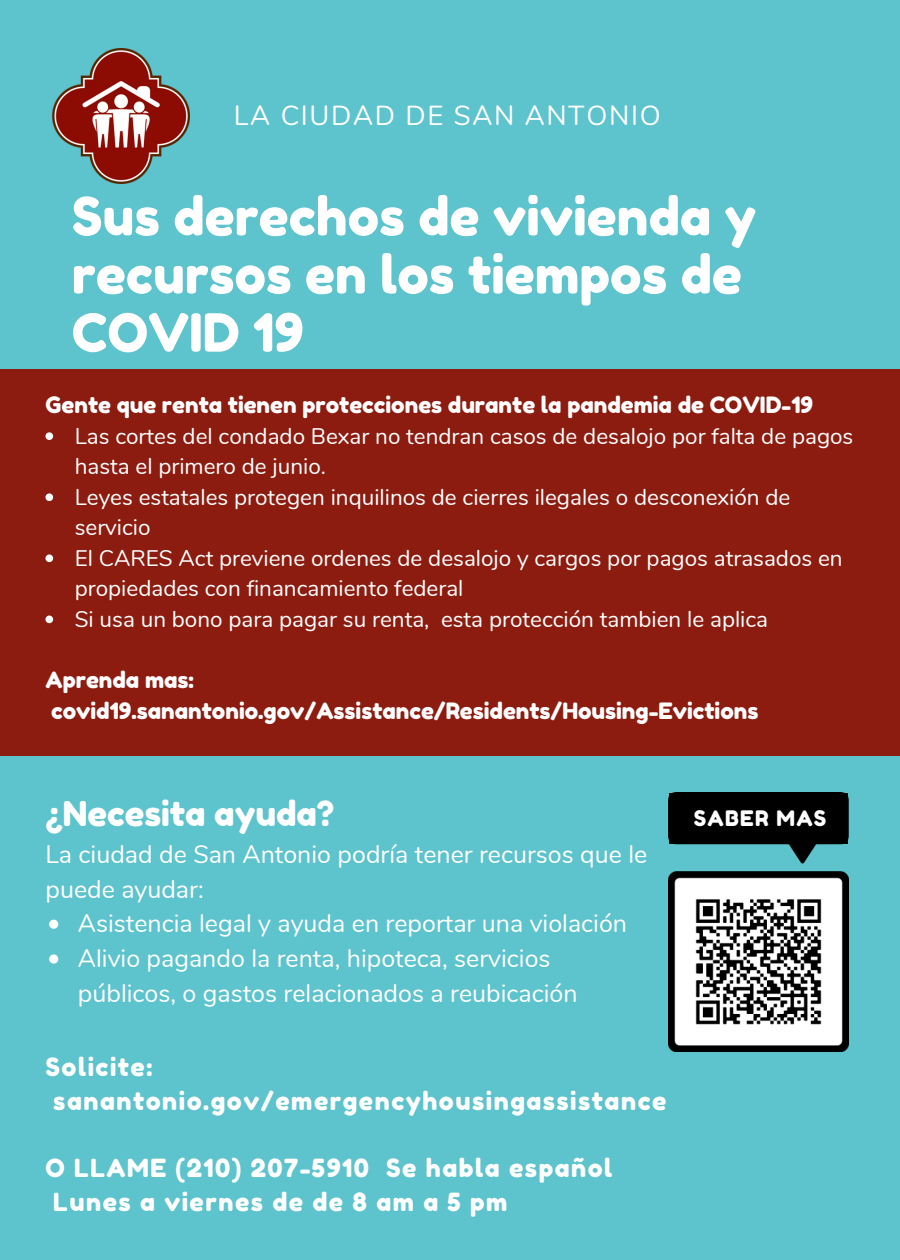
<style>
.page{position:relative;width:900px;height:1260px;background:#5dc3cc}
.page>*{position:absolute;margin:0;border:0;box-sizing:border-box;transform-origin:0 0}
.t1{font:52.5px/58px "Fredoka One";color:#fff}
.t2{font:34.25px "Fredoka One";color:#fff}
.t3{font:27.5px "Nunito";letter-spacing:.06em;color:#fff}
.t4{font:25px/34.8px "Nunito";color:#fff}
.t5{font:25px/33.8px "Fredoka One";letter-spacing:.06em;color:#fff}
.t6{font:22.5px/30.5px "Nunito";color:#fff}
.t7{font:22.5px/30.5px "Fredoka One";color:#fff}
.t8{font:21.25px "Fredoka One";letter-spacing:.06em;color:#fff}
</style>
<div class="page">
<img style="left:52px;top:49px;width:137px;height:135px">
<div style="left:0;top:369px;width:900px;height:387px;background:#8d1c10"></div>
<img style="left:669px;top:796px;width:180px;height:256px">
<svg style="left:45px;top:432px;width:8px;height:8px"></svg>
<svg style="left:45px;top:493px;width:8px;height:8px"></svg>
<svg style="left:45px;top:554px;width:8px;height:8px"></svg>
<svg style="left:45px;top:616px;width:8px;height:7px"></svg>
<div style="left:669px;top:793px;width:179px;height:50px;background:#000"></div>
<svg style="left:49px;top:920px;width:9px;height:9px"></svg>
<svg style="left:49px;top:954px;width:9px;height:10px"></svg>
<p class="t3" style="left:234px;top:97px;width:428px">LA CIUDAD DE SAN ANTONIO</p>
<h1 class="t1" style="left:72px;top:187px;width:686px">Sus derechos de vivienda y recursos en los tiempos de<br>COVID 19</h1>
<p class="t7" style="left:45px;top:390px;width:769px">Gente que renta tienen protecciones durante la pandemia de COVID-19</p>
<p class="t6" style="left:75px;top:421px;width:780px">Las cortes del condado Bexar no tendran casos de desalojo por falta de pagos hasta el primero de junio.<br>Leyes estatales protegen inquilinos de cierres ilegales o desconexión de servicio<br>El CARES Act previene ordenes de desalojo y cargos por pagos atrasados en propiedades con financamiento federal<br>Si usa un bono para pagar su renta, esta protección tambien le aplica</p>
<p class="t7" style="left:45px;top:665px;width:714px">Aprenda mas: covid19.sanantonio.gov/Assistance/Residents/Housing-Evictions</p>
<h2 class="t2" style="left:45px;top:793px;width:290px">¿Necesita ayuda?</h2>
<p class="t4" style="left:45px;top:837px;width:603px">La ciudad de San Antonio podría tener recursos que le puede ayudar:</p>
<p class="t4" style="left:78px;top:907px;width:551px">Asistencia legal y ayuda en reportar una violación<br>Alivio pagando la renta, hipoteca, servicios públicos, o gastos relacionados a reubicación</p>
<p class="t5" style="left:53px;top:1050px;width:615px;text-indent:-8px">Solicite: sanantonio.gov/emergencyhousingassistance</p>
<p class="t5" style="left:53px;top:1151px;width:561px;text-indent:-8px">O LLAME (210) 207-5910 Se habla español<br>Lunes a viernes de de 8 am a 5 pm</p>
<p class="t8" style="left:694px;top:805px;width:134px">SABER MAS</p>
</div>
